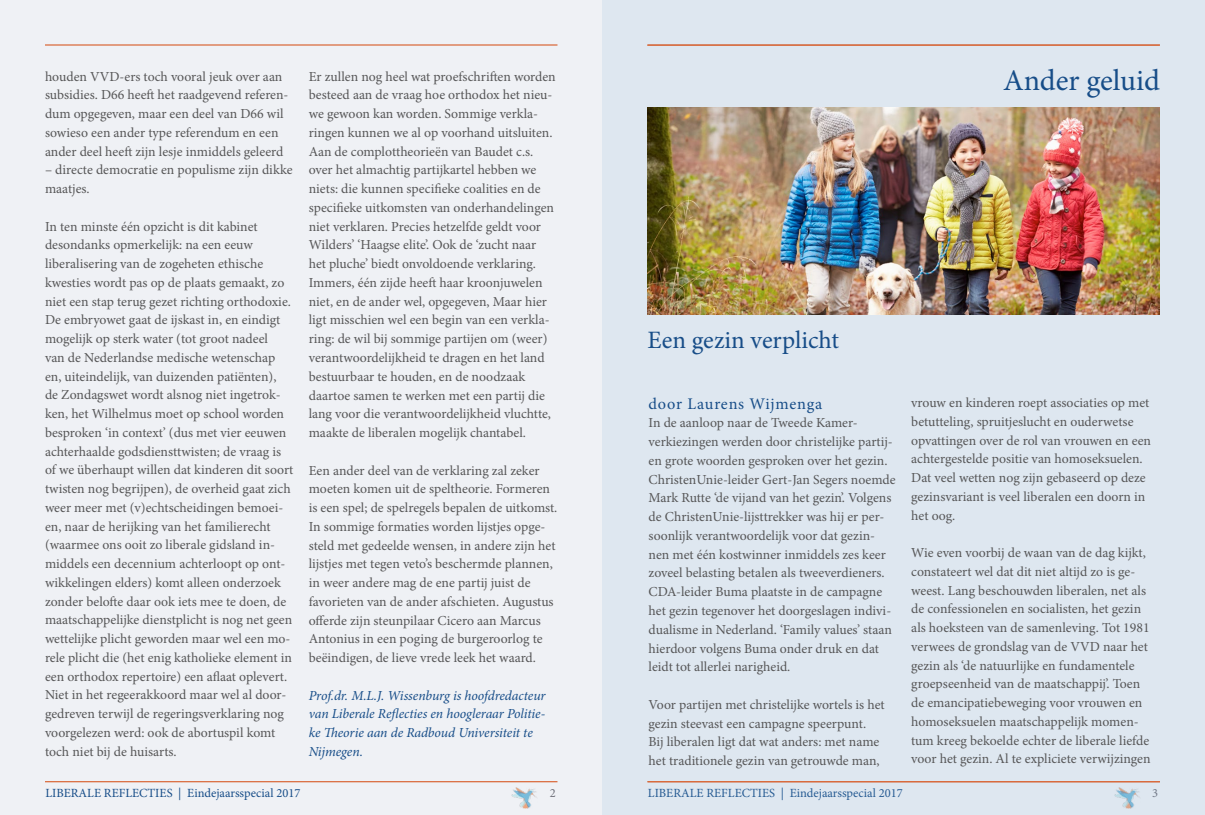
<style>
.page{position:relative;width:1205px;height:815px;background:#fff}
.page>*{position:absolute;margin:0;border:0;box-sizing:border-box;transform-origin:0 0}
.t1{font:30px "Minion Pro";letter-spacing:-.005em;color:#174d88}
.t2{font:25px "Minion Pro";color:#174d88}
.t3{font:16.25px "Minion Pro";letter-spacing:.05em;color:#174d88}
.t4{font:13.75px/18.8px "Minion Pro";color:#565657}
.t5{font:italic 13.75px/18.8px "Minion Pro";letter-spacing:-.005em;color:#174d88}
.t6{font:12.5px "Minion Pro";color:#174d88}
.t7{font:12.5px "Minion Pro";color:#6e6f79}
</style>
<div class="page">
<div style="left:0;top:0;width:613px;height:815px;background:#eff1f5"></div>
<hr style="left:45px;top:44px;width:512px;height:2px;background:#da6a3b">
<hr style="left:45px;top:781px;width:512px;height:1px;background:#da6a3b">
<img style="left:512px;top:787px;width:25px;height:21px">
<div style="left:602px;top:0;width:603px;height:815px;background:#dee7f0"></div>
<img style="left:647px;top:108px;width:513px;height:207px">
<hr style="left:647px;top:45px;width:513px;height:1px;background:#da6a3b">
<hr style="left:647px;top:781px;width:513px;height:1px;background:#da6a3b">
<p class="t4" style="left:45px;top:67px;width:245px">houden VVD-ers toch vooral jeuk over aan subsidies. D66 heeft het raadgevend referen&shy;dum opgegeven, maar een deel van D66 wil sowieso een ander type referendum en een ander deel heeft zijn lesje inmiddels geleerd</p>
<p class="t4" style="left:45px;top:161px;width:249px">– directe democratie en populisme zijn dikke maatjes.</p>
<p class="t4" style="left:45px;top:217px;width:250px">In ten minste één opzicht is dit kabinet desondanks opmerkelijk: na een eeuw liberalisering van de zogeheten ethische kwesties wordt pas op de plaats gemaakt, zo niet een stap terug gezet richting orthodoxie.<br>De embryowet gaat de ijskast in, en eindigt mogelijk op sterk water (tot groot nadeel<br>van de Nederlandse medische wetenschap en, uiteindelijk, van duizenden patiënten),<br>de Zondagswet wordt alsnog niet ingetrok&shy;ken, het Wilhelmus moet op school worden besproken ‘in context’ (dus met vier eeuwen achterhaalde godsdiensttwisten; de vraag is of we überhaupt willen dat kinderen dit soort twisten nog begrijpen), de overheid gaat zich weer meer met (v)echtscheidingen bemoei&shy;en, naar de herijking van het familierecht (waarmee ons ooit zo liberale gidsland in&shy;middels een decennium achterloopt op ont&shy;wikkelingen elders) komt alleen onderzoek zonder belofte daar ook iets mee te doen, de maatschappelijke dienstplicht is nog net geen wettelijke plicht geworden maar wel een mo&shy;rele plicht die (het enig katholieke element in een orthodox repertoire) een aflaat oplevert.<br>Niet in het regeerakkoord maar wel al door&shy;gedreven terwijl de regeringsverklaring nog voorgelezen werd: ook de abortuspil komt toch niet bij de huisarts.</p>
<p class="t4" style="left:309px;top:67px;width:249px">Er zullen nog heel wat proefschriften worden besteed aan de vraag hoe orthodox het nieu&shy;we gewoon kan worden. Sommige verkla&shy;ringen kunnen we al op voorhand uitsluiten.<br>Aan de complottheorieën van Baudet c.s. over het almachtig partijkartel hebben we niets: die kunnen specifieke coalities en de specifieke uitkomsten van onderhandelingen niet verklaren. Precies hetzelfde geldt voor Wilders’ ‘Haagse elite’. Ook de ‘zucht naar het pluche’ biedt onvoldoende verklaring.<br>Immers, één zijde heeft haar kroonjuwelen niet, en de ander wel, opgegeven, Maar hier ligt misschien wel een begin van een verkla&shy;ring: de wil bij sommige partijen om (weer) verantwoordelijkheid te dragen en het land bestuurbaar te houden, en de noodzaak daartoe samen te werken met een partij die lang voor die verantwoordelijkheid vluchtte, maakte de liberalen mogelijk chantabel.</p>
<p class="t4" style="left:309px;top:461px;width:250px">Een ander deel van de verklaring zal zeker moeten komen uit de speltheorie. Formeren is een spel; de spelregels bepalen de uitkomst.<br>In sommige formaties worden lijstjes opge&shy;steld met gedeelde wensen, in andere zijn het lijstjes met tegen veto’s beschermde plannen, in weer andere mag de ene partij juist de favorieten van de ander afschieten. Augustus offerde zijn steunpilaar Cicero aan Marcus Antonius in een poging de burgeroorlog te beëindigen, de lieve vrede leek het waard.</p>
<p class="t5" style="left:309px;top:686px;width:238px">Prof.dr. M.L.J. Wissenburg is hoofdredacteur van Liberale Reflecties en hoogleraar Politie&shy;ke Theorie aan de Radboud Universiteit te Nijmegen.</p>
<h1 class="t1" style="left:1003px;top:61px;width:158px">Ander geluid</h1>
<h2 class="t2" style="left:647px;top:323px;width:193px">Een gezin verplicht</h2>
<p class="t3" style="left:648px;top:393px;width:175px">door Laurens Wijmenga</p>
<p class="t4" style="left:648px;top:414px;width:249px">In de aanloop naar de Tweede Kamer&shy;verkiezingen werden door christelijke partij&shy;en grote woorden gesproken over het gezin.<br>ChristenUnie-leider Gert-Jan Segers noemde Mark Rutte ‘de vijand van het gezin’. Volgens de ChristenUnie-lijsttrekker was hij er per&shy;soonlijk verantwoordelijk voor dat gezin&shy;nen met één kostwinner inmiddels zes keer zoveel belasting betalen als tweeverdieners.<br>CDA-leider Buma plaatste in de campagne het gezin tegenover het doorgeslagen indivi&shy;dualisme in Nederland. ‘Family values’ staan hierdoor volgens Buma onder druk en dat leidt tot allerlei narigheid.</p>
<p class="t4" style="left:648px;top:695px;width:238px">Voor partijen met christelijke wortels is het gezin steevast een campagne speerpunt.<br>Bij liberalen ligt dat wat anders: met name het traditionele gezin van getrouwde man,</p>
<p class="t4" style="left:911px;top:393px;width:241px">vrouw en kinderen roept associaties op met betutteling, spruitjeslucht en ouderwetse opvattingen over de rol van vrouwen en een achtergestelde positie van homoseksuelen.<br>Dat veel wetten nog zijn gebaseerd op deze gezinsvariant is veel liberalen een doorn in het oog.</p>
<p class="t4" style="left:911px;top:543px;width:241px">Wie even voorbij de waan van de dag kijkt, constateert wel dat dit niet altijd zo is ge&shy;weest. Lang beschouwden liberalen, net als de confessionelen en socialisten, het gezin als hoeksteen van de samenleving. Tot 1981 verwees de grondslag van de VVD naar het gezin als ‘de natuurlijke en fundamentele groepseenheid van de maatschappij’. Toen de emancipatiebeweging voor vrouwen en homoseksuelen maatschappelijk momen&shy;tum kreeg bekoelde echter de liberale liefde voor het gezin. Al te expliciete verwijzingen</p>
<p class="t6" style="left:45px;top:785px;width:256px">LIBERALE REFLECTIES | Eindejaarsspecial 2017</p>
<p class="t7" style="left:550px;top:785px;width:8px">2</p>
<p class="t6" style="left:648px;top:785px;width:256px">LIBERALE REFLECTIES | Eindejaarsspecial 2017</p>
<p class="t7" style="left:1152px;top:785px;width:7px">3</p>
</div>
